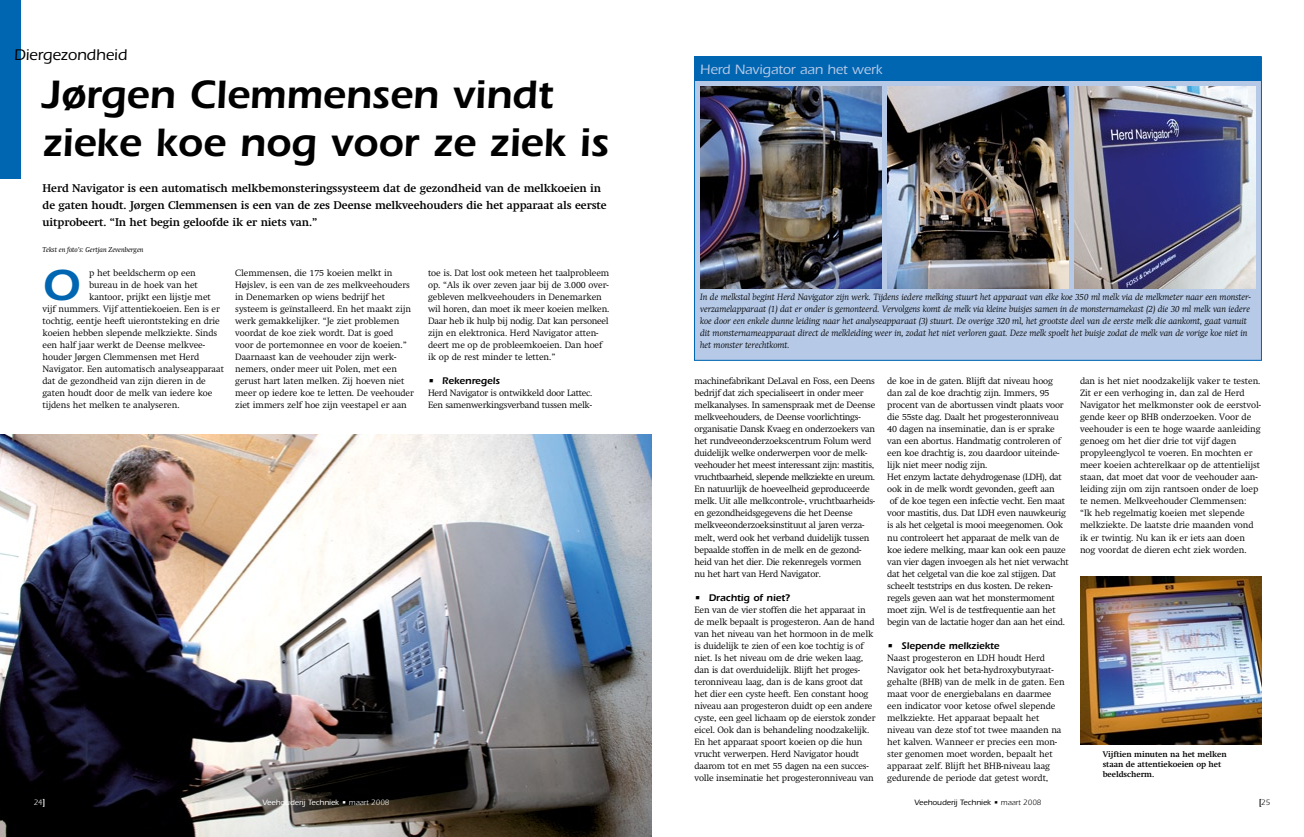
<style>
.page{position:relative;width:1304px;height:837px;background:#fff}
.page>*{position:absolute;margin:0;border:0;box-sizing:border-box;transform-origin:0 0}
.t1{font:600 45px "ITC Eras Std";color:#0066b2}
.t2{font:600 41px/48px "ITC Eras Std";letter-spacing:-.005em;color:#000}
.t3{font:500 16px "ITC Eras Std";letter-spacing:-.005em;color:#000}
.t4{font:500 14px "ITC Eras Std";letter-spacing:-.005em;color:#b6c9e7}
.t5{font:700 11px/17px "Swift";letter-spacing:-.005em;color:#000}
.t6{font:600 10px "ITC Eras Std";color:#000}
.t7{font:300 9px/12px "Swift";letter-spacing:-.015em;color:#000}
.t8{font:italic 300 9px/12px "Swift";letter-spacing:-.005em;color:#000}
.t9{font:700 8px/10px "Swift";letter-spacing:-.005em;color:#000}
.t10{font:500 8px "ITC Eras Std";color:#fff}
.t11{font:500 8px "ITC Eras Std";color:#000}
.t12{font:8px "ITC Eras Std";color:#fff}
.t13{font:8px "ITC Eras Std";color:#000}
.t14{font:italic 7px "Swift";letter-spacing:-.005em;color:#000}
.s1{font-family:"Swift";font-weight:800}
.s2{font-weight:400}
</style>
<div class="page">
<img style="left:0;top:434px;width:652px;height:402px">
<div style="left:0;top:0;width:21px;height:179px;background:#0066b2"></div>
<div style="left:694px;top:57px;width:567px;height:303px;background:#b6c9e7"></div>
<img style="left:1081px;top:576px;width:180px;height:168px">
<div style="left:694px;top:57px;width:567px;height:24px;background:#0066b2"></div>
<img style="left:1074px;top:87px;width:182px;height:201px">
<img style="left:887px;top:87px;width:182px;height:201px">
<img style="left:700px;top:87px;width:182px;height:201px">
<h3 class="t3" style="left:14px;top:46px;width:115px">Diergezondheid</h3>
<h2 class="t2" style="left:43px;top:70px;width:568px">Jørgen Clemmensen vindt zieke koe nog voor ze ziek is</h2>
<p class="t5" style="left:43px;top:180px;width:566px">Herd Navigator is een automatisch melkbemonsteringssysteem dat de gezondheid van de melkkoeien in de gaten houdt. Jørgen Clemmensen is een van de zes Deense melkveehouders die het apparaat als eerste uitprobeert. “In het begin geloofde ik er niets van.”</p>
<p class="t14" style="left:43px;top:246px;width:102px">Tekst en foto’s: Gertjan Zevenbergen</p>
<h1 class="t1" style="left:43px;top:259px;width:39px">O</h1>
<p class="t7" style="left:89px;top:267px;width:108px">p het beeldscherm op een</p>
<p class="t7" style="left:89px;top:279px;width:110px">bureau in de hoek van het</p>
<p class="t7" style="left:89px;top:291px;width:123px">kantoor, prijkt een lijstje met</p>
<p class="t7" style="left:43px;top:303px;width:179px">vijf nummers. Vijf attentiekoeien. Een is er</p>
<p class="t7" style="left:43px;top:315px;width:179px">tochtig, eentje heeft uierontsteking en drie</p>
<p class="t7" style="left:43px;top:327px;width:176px">koeien hebben slepende melkziekte. Sinds</p>
<p class="t7" style="left:43px;top:339px;width:164px">een half jaar werkt de Deense melkvee-</p>
<p class="t7" style="left:43px;top:351px;width:158px">houder Jørgen Clemmensen met Herd</p>
<p class="t7" style="left:43px;top:363px;width:183px">Navigator. Een automatisch analyseapparaat</p>
<p class="t7" style="left:43px;top:375px;width:165px">dat de gezondheid van zijn dieren in de</p>
<p class="t7" style="left:43px;top:387px;width:172px">gaten houdt door de melk van iedere koe</p>
<p class="t7" style="left:43px;top:399px;width:139px">tijdens het melken te analyseren.</p>
<p class="t7" style="left:235px;top:267px;width:180px">Clemmensen, die 175 koeien melkt in Højslev, is een van de zes melkveehouders in Denemarken op wiens bedrijf het systeem is geïnstalleerd. En het maakt zijn werk gemakkelijker. “Je ziet problemen voordat de koe ziek wordt. Dat is goed voor de portemonnee en voor de koeien.” Daarnaast kan de veehouder zijn werk&shy;nemers, onder meer uit Polen, met een gerust hart laten melken. Zij hoeven niet meer op iedere koe te letten. De veehouder ziet immers zelf hoe zijn veestapel er aan</p>
<p class="t7" style="left:428px;top:267px;width:183px">toe is. Dat lost ook meteen het taalprobleem op. “Als ik over zeven jaar bij de 3.000 over&shy;gebleven melkveehouders in Denemarken wil horen, dan moet ik meer koeien melken.<br>Daar heb ik hulp bij nodig. Dat kan personeel zijn en elektronica. Herd Navigator atten&shy;deert me op de probleemkoeien. Dan hoef ik op de rest minder te letten.”</p>
<p class="t6" style="left:428px;top:375px;width:74px">• Rekenregels</p>
<p class="t7" style="left:428px;top:387px;width:166px">Herd Navigator is ontwikkeld door Lattec.<br>Een samenwerkingsverband tussen melk-</p>
<h3 class="t4" style="left:700px;top:61px;width:184px">Herd Navigator aan het werk</h3>
<p class="t8" style="left:700px;top:291px;width:552px">In de melkstal begint Herd Navigator zijn werk. Tijdens iedere melking stuurt het apparaat van elke koe 350 ml melk via de melkmeter naar een monster&shy;verzamelapparaat (1) dat er onder is gemonteerd. Vervolgens komt de melk via kleine buisjes samen in de monsternamekast (2) die 30 ml melk van iedere koe door een enkele dunne leiding naar het analyseapparaat (3) stuurt. De overige 320 ml, het grootste deel van de eerste melk die aankomt, gaat vanuit dit monsternameapparaat direct de melkleiding weer in, zodat het niet verloren gaat. Deze melk spoelt het buisje zodat de melk van de vorige koe niet in het monster terechtkomt.</p>
<p class="t7" style="left:694px;top:375px;width:182px">machinefabrikant DeLaval en Foss, een Deens bedrijf dat zich specialiseert in onder meer melkanalyses. In samenspraak met de Deense melkveehouders, de Deense voorlichtings&shy;organisatie Dansk Kvaeg en onderzoekers van het rundveeonderzoekscentrum Folum werd duidelijk welke onderwerpen voor de melk&shy;veehouder het meest interessant zijn: mastitis, vruchtbaarheid, slepende melkziekte en ureum.<br>En natuurlijk de hoeveelheid geproduceerde melk. Uit alle melkcontrole-, vruchtbaarheids&shy;en gezondheidsgegevens die het Deense melkveeonderzoeksinstituut al jaren verza&shy;melt, werd ook het verband duidelijk tussen bepaalde stoffen in de melk en de gezond&shy;heid van het dier. Die rekenregels vormen<br>nu het hart van Herd Navigator.</p>
<p class="t6" style="left:694px;top:591px;width:97px">• Drachtig of niet?</p>
<p class="t7" style="left:694px;top:603px;width:182px">Een van de vier stoffen die het apparaat in de melk bepaalt is progesteron. Aan de hand van het niveau van het hormoon in de melk is duidelijk te zien of een koe tochtig is of niet. Is het niveau om de drie weken laag, dan is dat overduidelijk. Blijft het proges&shy;teronniveau laag, dan is de kans groot dat het dier een cyste heeft. Een constant hoog niveau aan progesteron duidt op een andere cyste, een geel lichaam op de eierstok zonder eicel. Ook dan is behandeling noodzakelijk.<br>En het apparaat spoort koeien op die hun vrucht verwerpen. Herd Navigator houdt daarom tot en met 55 dagen na een succes&shy;volle inseminatie het progesteronniveau van</p>
<p class="t7" style="left:887px;top:375px;width:183px">de koe in de gaten. Blijft dat niveau hoog dan zal de koe drachtig zijn. Immers, 95 procent van de abortussen vindt plaats voor die 55ste dag. Daalt het progesteronniveau 40 dagen na inseminatie, dan is er sprake van een abortus. Handmatig controleren of een koe drachtig is, zou daardoor uiteinde&shy;lijk niet meer nodig zijn.<br>Het enzym lactate dehydrogenase (LDH), dat ook in de melk wordt gevonden, geeft aan<br>of de koe tegen een infectie vecht. Een maat voor mastitis, dus. Dat LDH even nauwkeurig is als het celgetal is mooi meegenomen. Ook nu controleert het apparaat de melk van de koe iedere melking, maar kan ook een pauze van vier dagen invoegen als het niet verwacht dat het celgetal van die koe zal stijgen. Dat scheelt teststrips en dus kosten. De reken&shy;regels geven aan wat het monstermoment moet zijn. Wel is de testfrequentie aan het begin van de lactatie hoger dan aan het eind.</p>
<p class="t6" style="left:887px;top:639px;width:114px">• Slepende melkziekte</p>
<p class="t7" style="left:887px;top:651px;width:179px">Naast progesteron en LDH houdt Herd Navigator ook het beta-hydroxybutyraat&shy;gehalte (BHB) van de melk in de gaten. Een maat voor de energiebalans en daarmee een indicator voor ketose ofwel slepende melkziekte. Het apparaat bepaalt het niveau van deze stof tot twee maanden na het kalven. Wanneer er precies een mon&shy;ster genomen moet worden, bepaalt het apparaat zelf. Blijft het BHB-niveau laag gedurende de periode dat getest wordt,</p>
<p class="t7" style="left:1080px;top:375px;width:182px">dan is het niet noodzakelijk vaker te testen.<br>Zit er een verhoging in, dan zal de Herd Navigator het melkmonster ook de eerstvol&shy;gende keer op BHB onderzoeken. Voor de veehouder is een te hoge waarde aanleiding genoeg om het dier drie tot vijf dagen propy-leenglycol te voeren. En mochten er meer koeien achterelkaar op de attentielijst staan, dat moet dat voor de veehouder aan&shy;leiding zijn om zijn rantsoen onder de loep te nemen. Melkveehouder Clemmensen: “Ik heb regelmatig koeien met slepende melkziekte. De laatste drie maanden vond ik er twintig. Nu kan ik er iets aan doen nog voordat de dieren echt ziek worden.</p>
<p class="t9" style="left:1103px;top:748px;width:126px">Vijftien minuten na het melken staan de attentiekoeien op het beeldscherm.</p>
<p class="t12" style="left:34px;top:797px;width:13px">24<span class="s1">]</span></p>
<p class="t10" style="left:263px;top:797px;width:128px">Veehouderij Techniek • <span class="s2">maart 2008</span></p>
<p class="t11" style="left:915px;top:797px;width:128px">Veehouderij Techniek • <span class="s2">maart 2008</span></p>
<p class="t13" style="left:1259px;top:797px;width:13px"><span class="s1">[</span>25</p>
</div>
